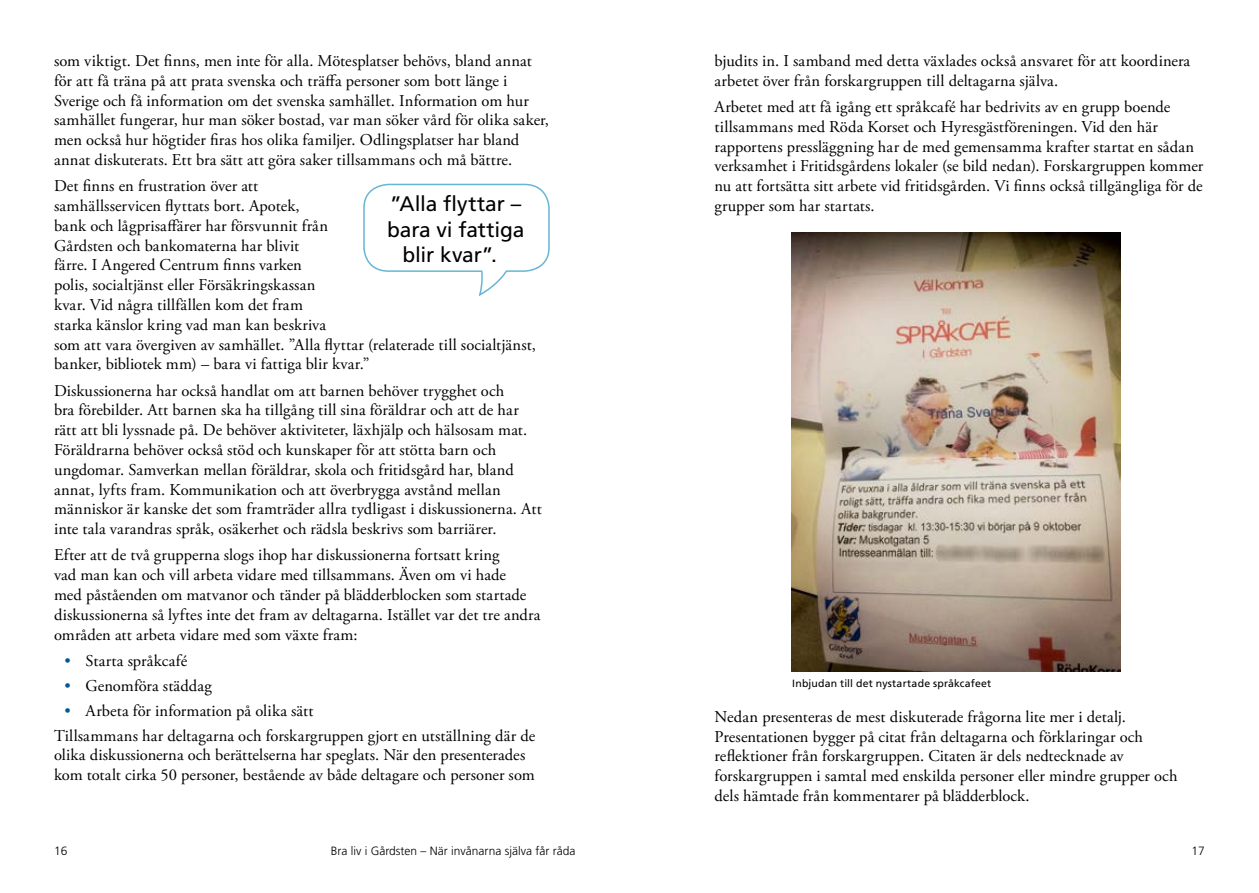
<style>
.page{position:relative;width:1259px;height:893px;background:#fff}
.page>*{position:absolute;margin:0;border:0;box-sizing:border-box;transform-origin:0 0}
.t1{font:21px/25.2px "Frutiger LT Std";letter-spacing:-.01em;color:#000;text-align:center}
.t2{font:16.5px/19.8px "Adobe Garamond Pro";letter-spacing:.005em;color:#000}
.t3{font:300 12px "Frutiger LT Std";color:#000}
.t4{font:10.5px "Frutiger LT Std";letter-spacing:.02em;color:#000}
.s1{color:#005894}
</style>
<div class="page">
<svg style="left:363px;top:183px;width:187px;height:113px"></svg>
<img style="left:791px;top:233px;width:329px;height:439px">
<p class="t2" style="left:54px;top:51px;width:496px">som viktigt. Det finns, men inte för alla. Mötesplatser behövs, bland annat för att få träna på att prata svenska och träffa personer som bott länge i Sverige och få information om det svenska samhället. Information om hur samhället fungerar, hur man söker bostad, var man söker vård för olika saker, men också hur högtider firas hos olika familjer. Odlingsplatser har bland annat diskuterats. Ett bra sätt att göra saker tillsammans och må bättre.</p>
<p class="t2" style="left:54px;top:177px;width:483px">Det finns en frustration över att<br>samhällsservicen flyttats bort. Apotek,<br>bank och lågprisaffärer har försvunnit från<br>Gårdsten och bankomaterna har blivit<br>färre. I Angered Centrum finns varken<br>polis, socialtjänst eller Försäkringskassan<br>kvar. Vid några tillfällen kom det fram<br>starka känslor kring vad man kan beskriva<br>som att vara övergiven av samhället. ”Alla flyttar (relaterade till socialtjänst, banker, bibliotek mm) – bara vi fattiga blir kvar.”</p>
<p class="t2" style="left:54px;top:381px;width:489px">Diskussionerna har också handlat om att barnen behöver trygghet och<br>bra förebilder. Att barnen ska ha tillgång till sina föräldrar och att de har rätt att bli lyssnade på. De behöver aktiviteter, läxhjälp och hälsosam mat.<br>Föräldrarna behöver också stöd och kunskaper för att stötta barn och ungdomar. Samverkan mellan föräldrar, skola och fritidsgård har, bland annat, lyfts fram. Kommunikation och att överbrygga avstånd mellan människor är kanske det som framträder allra tydligast i diskussionerna. Att inte tala varandras språk, osäkerhet och rädsla beskrivs som barriärer.</p>
<p class="t2" style="left:54px;top:546px;width:488px">Efter att de två grupperna slogs ihop har diskussionerna fortsatt kring<br>vad man kan och vill arbeta vidare med tillsammans. Även om vi hade<br>med påståenden om matvanor och tänder på blädderblocken som startade diskussionerna så lyftes inte det fram av deltagarna. Istället var det tre andra områden att arbeta vidare med som växte fram:</p>
<p class="t2" style="left:64px;top:651px;width:124px"><span class="s1">•</span> Starta språkcafé</p>
<p class="t2" style="left:64px;top:676px;width:149px"><span class="s1">•</span> Genomföra städdag</p>
<p class="t2" style="left:54px;top:698px;width:483px;line-height:24.9px;text-indent:10px"><span class="s1">•</span> Arbeta för information på olika sätt<br>Tillsammans har deltagarna och forskargruppen gjort en utställning där de</p>
<p class="t2" style="left:54px;top:746px;width:482px">olika diskussionerna och berättelserna har speglats. När den presenterades kom totalt cirka 50 personer, bestående av både deltagare och personer som</p>
<p class="t2" style="left:714px;top:51px;width:477px">bjudits in. I samband med detta växlades också ansvaret för att koordinera arbetet över från forskargruppen till deltagarna själva.</p>
<p class="t2" style="left:714px;top:97px;width:490px">Arbetet med att få igång ett språkcafé har bedrivits av en grupp boende tillsammans med Röda Korset och Hyresgästföreningen. Vid den här rapportens pressläggning har de med gemensamma krafter startat en sådan verksamhet i Fritidsgårdens lokaler (se bild nedan). Forskargruppen kommer nu att fortsätta sitt arbete vid fritidsgården. Vi finns också tillgängliga för de</p>
<p class="t1" style="left:390px;top:192px;width:133px">”Alla flyttar –</p>
<p class="t2" style="left:714px;top:196px;width:162px">grupper som har startats.</p>
<p class="t1" style="left:387px;top:217px;width:139px">bara vi fattiga blir kvar”.</p>
<p class="t4" style="left:792px;top:677px;width:200px">Inbjudan till det nystartade språkcafeet</p>
<p class="t2" style="left:714px;top:707px;width:464px">Nedan presenteras de mest diskuterade frågorna lite mer i detalj.<br>Presentationen bygger på citat från deltagarna och förklaringar och reflektioner från forskargruppen. Citaten är dels nedtecknade av forskargruppen i samtal med enskilda personer eller mindre grupper och dels hämtade från kommentarer på blädderblock.</p>
<p class="t3" style="left:54px;top:844px;width:15px">16</p>
<p class="t3" style="left:331px;top:844px;width:246px">Bra liv i Gårdsten – När invånarna själva får råda</p>
<p class="t3" style="left:1191px;top:844px;width:15px">17</p>
</div>
